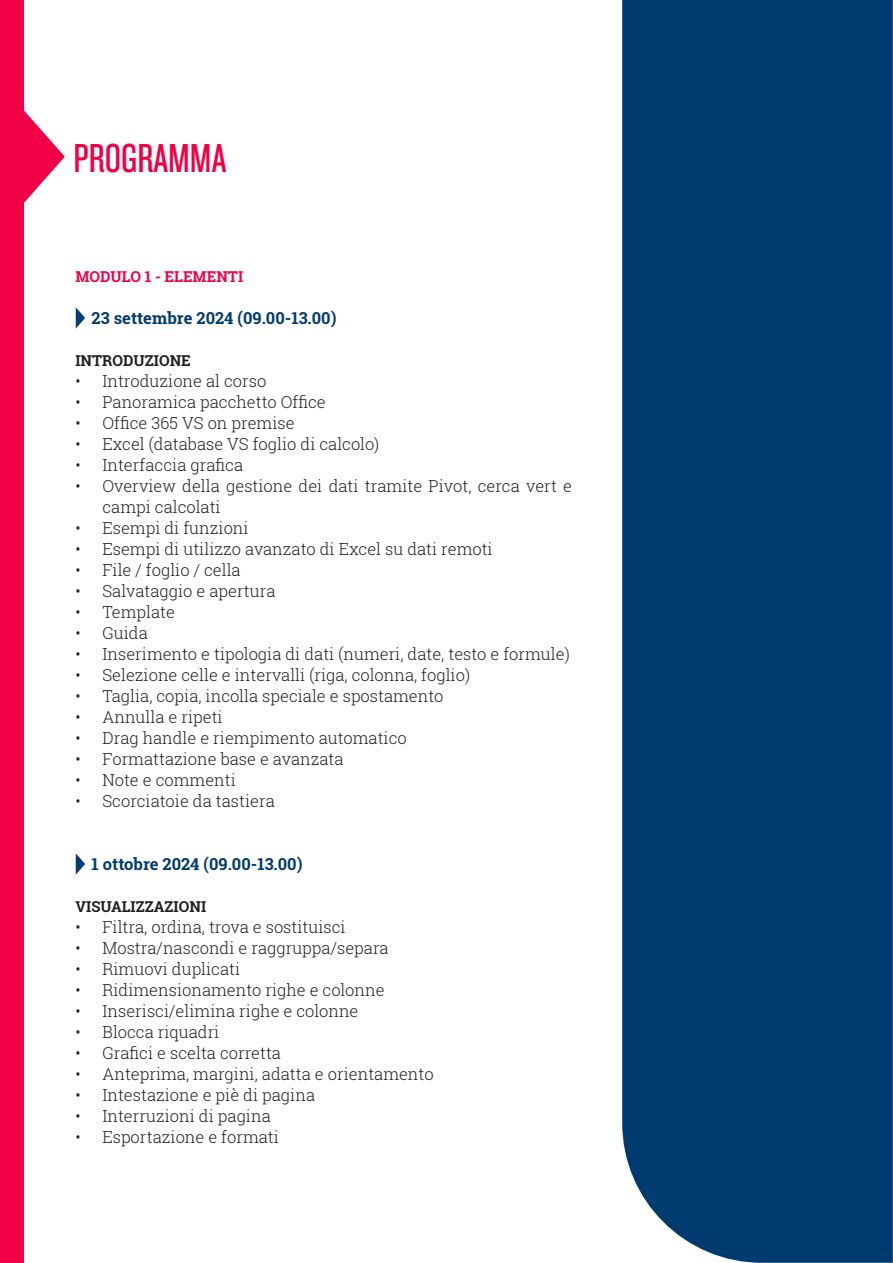
<style>
.page{position:relative;width:893px;height:1263px;background:#fff}
.page>*{position:absolute;margin:0;border:0;box-sizing:border-box;transform-origin:0 0}
.t1{font:42px "Knockout HTF28 Junior Featherwt";color:#f00044}
.t2{font:300 16.5px/21px "Roboto Slab";color:#231f20}
.t3{font:700 16.5px "Roboto Slab";color:#003b70}
.t4{font:700 15px "Roboto Slab";color:#231f20}
.t5{font:700 15px "Roboto Slab";color:#f00044}
</style>
<div class="page">
<svg style="left:24px;top:110px;width:41px;height:93px"></svg>
<div style="left:0;top:0;width:24px;height:1263px;background:#f00044"></div>
<div style="left:622px;top:0;width:271px;height:1263px;background:#003b70"></div>
<svg style="left:76px;top:307px;width:9px;height:22px"></svg>
<svg style="left:76px;top:853px;width:9px;height:22px"></svg>
<h1 class="t1" style="left:74px;top:137px;width:154px">PROGRAMMA</h1>
<p class="t5" style="left:75px;top:266px;width:169px">MODULO 1 - ELEMENTI</p>
<p class="t3" style="left:92px;top:307px;width:246px">23 settembre 2024 (09.00-13.00)</p>
<p class="t4" style="left:75px;top:350px;width:117px">INTRODUZIONE</p>
<p class="t2" style="left:75px;top:370px;width:192px">• Introduzione al corso</p>
<p class="t2" style="left:75px;top:391px;width:252px">• Panoramica pacchetto Office</p>
<p class="t2" style="left:75px;top:412px;width:221px">• Office 365 VS on premise</p>
<p class="t2" style="left:75px;top:433px;width:305px">• Excel (database VS foglio di calcolo)</p>
<p class="t2" style="left:75px;top:454px;width:169px">• Interfaccia grafica</p>
<p class="t2" style="left:102px;top:475px;width:471px;text-indent:-27px">• Overview della gestione dei dati tramite Pivot, cerca vert e campi calcolati</p>
<p class="t2" style="left:75px;top:517px;width:175px">• Esempi di funzioni</p>
<p class="t2" style="left:75px;top:538px;width:419px">• Esempi di utilizzo avanzato di Excel su dati remoti</p>
<p class="t2" style="left:75px;top:559px;width:167px">• File / foglio / cella</p>
<p class="t2" style="left:75px;top:580px;width:202px">• Salvataggio e apertura</p>
<p class="t2" style="left:75px;top:601px;width:101px">• Template</p>
<p class="t2" style="left:75px;top:622px;width:74px">• Guida</p>
<p class="t2" style="left:75px;top:643px;width:496px">• Inserimento e tipologia di dati (numeri, date, testo e formule)</p>
<p class="t2" style="left:75px;top:664px;width:396px">• Selezione celle e intervalli (riga, colonna, foglio)</p>
<p class="t2" style="left:75px;top:685px;width:369px">• Taglia, copia, incolla speciale e spostamento</p>
<p class="t2" style="left:75px;top:706px;width:149px">• Annulla e ripeti</p>
<p class="t2" style="left:75px;top:727px;width:333px">• Drag handle e riempimento automatico</p>
<p class="t2" style="left:75px;top:748px;width:270px">• Formattazione base e avanzata</p>
<p class="t2" style="left:75px;top:769px;width:162px">• Note e commenti</p>
<p class="t2" style="left:75px;top:790px;width:201px">• Scorciatoie da tastiera</p>
<p class="t3" style="left:92px;top:853px;width:212px">1 ottobre 2024 (09.00-13.00)</p>
<p class="t4" style="left:75px;top:896px;width:132px">VISUALIZZAZIONI</p>
<p class="t2" style="left:75px;top:916px;width:272px">• Filtra, ordina, trova e sostituisci</p>
<p class="t2" style="left:75px;top:937px;width:315px">• Mostra/nascondi e raggruppa/separa</p>
<p class="t2" style="left:75px;top:958px;width:166px">• Rimuovi duplicati</p>
<p class="t2" style="left:75px;top:979px;width:311px">• Ridimensionamento righe e colonne</p>
<p class="t2" style="left:75px;top:1000px;width:285px">• Inserisci/elimina righe e colonne</p>
<p class="t2" style="left:75px;top:1021px;width:146px">• Blocca riquadri</p>
<p class="t2" style="left:75px;top:1042px;width:207px">• Grafici e scelta corretta</p>
<p class="t2" style="left:75px;top:1063px;width:360px">• Anteprima, margini, adatta e orientamento</p>
<p class="t2" style="left:75px;top:1084px;width:241px">• Intestazione e piè di pagina</p>
<p class="t2" style="left:75px;top:1105px;width:197px">• Interruzioni di pagina</p>
<p class="t2" style="left:75px;top:1126px;width:205px">• Esportazione e formati</p>
</div>
